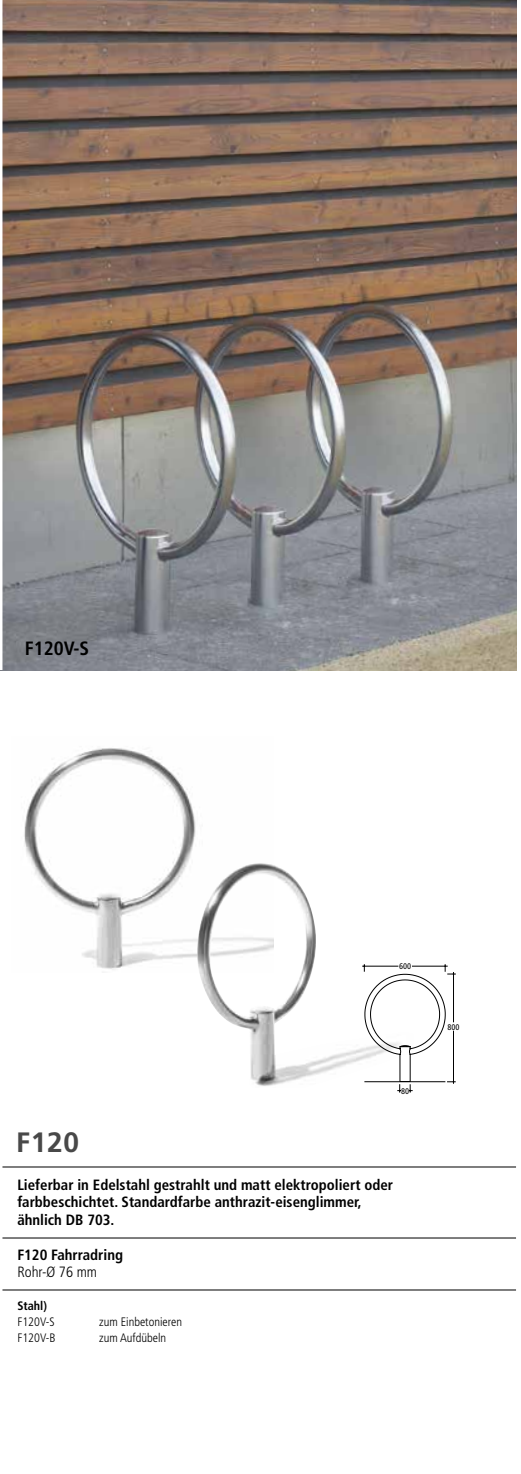
<style>
.page{position:relative;width:521px;height:1474px;background:#fff}
.page>*{position:absolute;margin:0;border:0;box-sizing:border-box;transform-origin:0 0}
.t1{font:700 28px "Frutiger LT Std";color:#484848}
.t2{font:700 condensed 19.25px "Frutiger LT Std";color:#000}
.t3{font:700 condensed 14.88px/17.5px "Frutiger LT Std";color:#000}
.t4{font:300 condensed 14.88px "Frutiger LT Std";color:#000}
.t5{font:300 condensed 12.25px "Frutiger LT Std";color:#000}
.t6{font:700 condensed 12.25px "Frutiger LT Std";color:#000}
.t7{font:500 condensed 8.58px "Frutiger Next LT";color:#000}
</style>
<div class="page">
<img style="left:2px;top:0;width:514px;height:670px">
<img style="left:24px;top:748px;width:172px;height:222px">
<hr style="left:0;top:1166px;width:516px;height:1px;background:#484848">
<hr style="left:0;top:1289px;width:516px;height:1px;background:#484848">
<hr style="left:0;top:1237px;width:516px;height:1px;background:#484848">
<hr style="left:0;top:1163px;width:2px;height:310px;background:#fff">
<img style="left:195px;top:862px;width:168px;height:224px">
<hr style="left:362px;top:965px;width:36px;height:1px;background:#000">
<svg style="left:363px;top:964px;width:93px;height:128px"></svg>
<p class="t2" style="left:25px;top:636px;width:66px">F120V-S</p>
<p class="t7" style="left:399px;top:961px;width:14px">600</p>
<p class="t7" style="left:401px;top:1086px;width:10px">80</p>
<h1 class="t1" style="left:16px;top:1125px;width:64px">F120</h1>
<p class="t3" style="left:17px;top:1175px;width:377px">Lieferbar in Edelstahl gestrahlt und matt elektropoliert oder farbbeschichtet. Standardfarbe anthrazit-eisenglimmer, ähnlich DB 703.</p>
<p class="t3" style="left:17px;top:1245px;width:107px">F120 Fahrradring</p>
<p class="t4" style="left:17px;top:1263px;width:81px">Rohr-Ø 76 mm</p>
<p class="t6" style="left:17px;top:1298px;width:31px">Stahl)</p>
<p class="t5" style="left:17px;top:1314px;width:39px">F120V-S</p>
<p class="t5" style="left:99px;top:1314px;width:84px">zum Einbetonieren</p>
<p class="t5" style="left:17px;top:1330px;width:40px">F120V-B</p>
<p class="t5" style="left:99px;top:1330px;width:68px">zum Aufdübeln</p>
<p class="t7" style="left:447px;top:1021px;width:14px">800</p>
</div>
